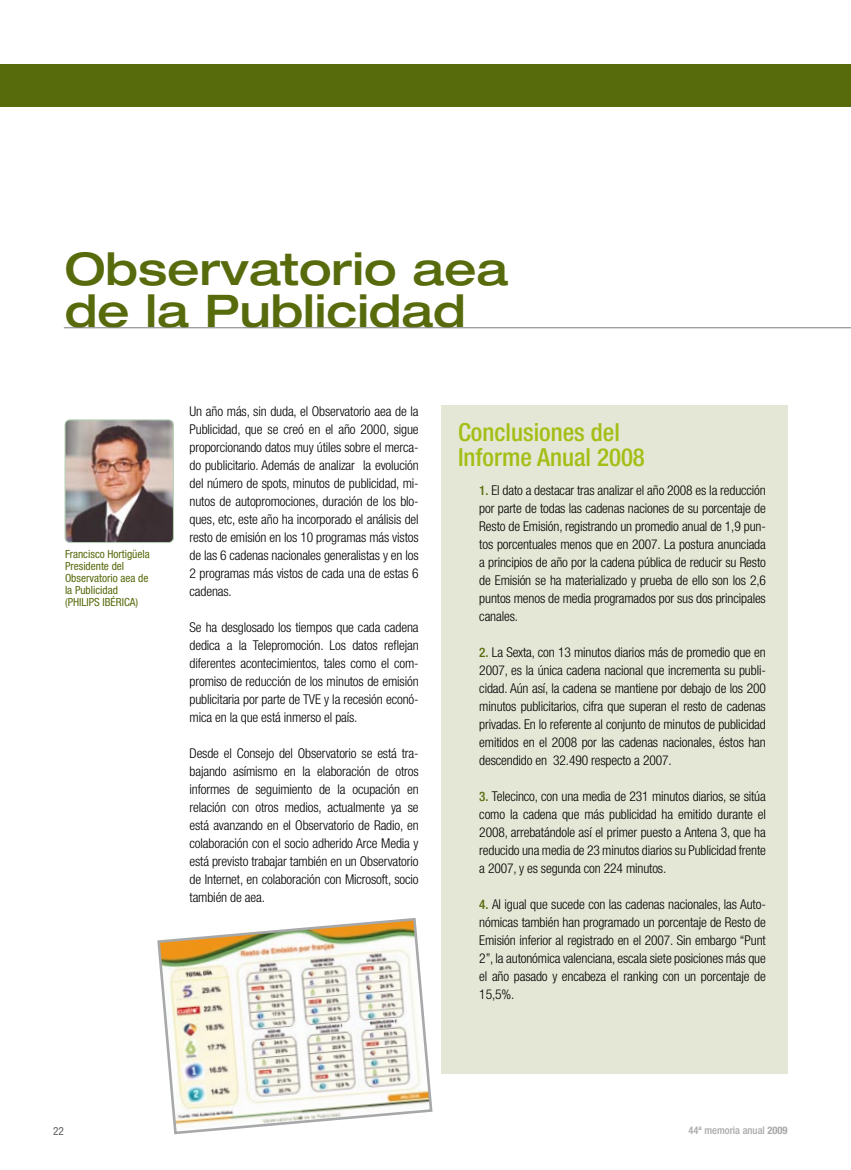
<style>
.page{position:relative;width:851px;height:1170px;background:#fff}
.page>*{position:absolute;margin:0;border:0;box-sizing:border-box;transform-origin:0 0}
.t1{font:500 expanded 45px/42px "Helvetica Neue";color:#576b0d}
.t2{font:500 condensed 24.9px/24.9px "Helvetica Neue LT Std";color:#a5be16}
.t3{font:300 condensed 13.5px/18px "Helvetica Neue LT Std";letter-spacing:-.01em;color:#000;text-align:justify}
.t4{font:condensed 11.25px/12px "Helvetica Neue LT Std";color:#576b0d}
.t5{font:condensed 11.25px "Helvetica Neue LT Std";color:#5f6063}
.t6{font:500 condensed 10.5px "Helvetica Neue LT Std";color:#a7a8aa}
.s1{font-weight:500;font-size:13.05px;color:#576b0d}
.s2{font-weight:700}
</style>
<div class="page">
<div style="left:0;top:64px;width:850px;height:42px;background:#576b0d"></div>
<div style="left:441px;top:405px;width:346px;height:668px;background:#e4e7d5"></div>
<hr style="left:64px;top:327px;width:786px;height:1px;background:#7b7c7e">
<img style="left:65px;top:421px;width:107px;height:120px">
<div style="left:65px;top:419px;width:109px;height:124px;border:1px solid #b3d1b3;border-radius:5px"></div>
<img style="left:157px;top:918px;width:276px;height:217px">
<h1 class="t1" style="left:65px;top:247px;width:445px">Observatorio aea de la Publicidad</h1>
<p class="t4" style="left:65px;top:548px;width:86px">Francisco Hortigüela<br>Presidente del<br>Observatorio aea de la Publicidad (PHILIPS IBÉRICA)</p>
<p class="t3" style="left:189px;top:402px;width:230px">Un año más, sin duda, el Observatorio aea de la Publicidad, que se creó en el año 2000, sigue proporcionando datos muy útiles sobre el merca&shy;do publicitario. Además de analizar la evolución del número de spots, minutos de publicidad, mi&shy;nutos de autopromociones, duración de los blo&shy;ques, etc, este año ha incorporado el análisis del resto de emisión en los 10 programas más vistos de las 6 cadenas nacionales generalistas y en los 2 programas más vistos de cada una de estas 6 cadenas.</p>
<p class="t3" style="left:189px;top:618px;width:230px">Se ha desglosado los tiempos que cada cadena dedica a la Telepromoción. Los datos reflejan diferentes acontecimientos, tales como el com&shy;promiso de reducción de los minutos de emisión publicitaria por parte de TVE y la recesión econó&shy;mica en la que está inmerso el país.</p>
<p class="t3" style="left:189px;top:744px;width:230px">Desde el Consejo del Observatorio se está tra&shy;bajando asímismo en la elaboración de otros informes de seguimiento de la ocupación en relación con otros medios, actualmente ya se está avanzando en el Observatorio de Radio, en colaboración con el socio adherido Arce Media y está previsto trabajar también en un Observatorio de Internet, en colaboración con Microsoft, socio también de aea.</p>
<h2 class="t2" style="left:458px;top:419px;width:188px">Conclusiones del<br>Informe Anual 2008</h2>
<p class="t3" style="left:479px;top:481px;width:288px"><span class="s1">1.</span> El dato a destacar tras analizar el año 2008 es la reducción por parte de todas las cadenas naciones de su porcentaje de Resto de Emisión, registrando un promedio anual de 1,9 pun&shy;tos porcentuales menos que en 2007. La postura anunciada a principios de año por la cadena pública de reducir su Resto de Emisión se ha materializado y prueba de ello son los 2,6 puntos menos de media programados por sus dos principales canales.</p>
<p class="t3" style="left:479px;top:643px;width:288px"><span class="s1">2.</span> La Sexta, con 13 minutos diarios más de promedio que en 2007, es la única cadena nacional que incrementa su publi&shy;cidad. Aún así, la cadena se mantiene por debajo de los 200 minutos publicitarios, cifra que superan el resto de cadenas privadas. En lo referente al conjunto de minutos de publicidad emitidos en el 2008 por las cadenas nacionales, éstos han descendido en 32.490 respecto a 2007.</p>
<p class="t3" style="left:479px;top:787px;width:288px"><span class="s1">3.</span> Telecinco, con una media de 231 minutos diarios, se sitúa como la cadena que más publicidad ha emitido durante el 2008, arrebatándole así el primer puesto a Antena 3, que ha reducido una media de 23 minutos diarios su Publicidad frente a 2007, y es segunda con 224 minutos.</p>
<p class="t3" style="left:479px;top:895px;width:288px"><span class="s1">4.</span> Al igual que sucede con las cadenas nacionales, las Auto&shy;nómicas también han programado un porcentaje de Resto de Emisión inferior al registrado en el 2007. Sin embargo “Punt 2”, la autonómica valenciana, escala siete posiciones más que el año pasado y encabeza el ranking con un porcentaje de 15,5%.</p>
<p class="t5" style="left:53px;top:1124px;width:12px">22</p>
<p class="t6" style="left:688px;top:1123px;width:101px">44ª memoria anual <span class="s2">2009</span></p>
</div>
